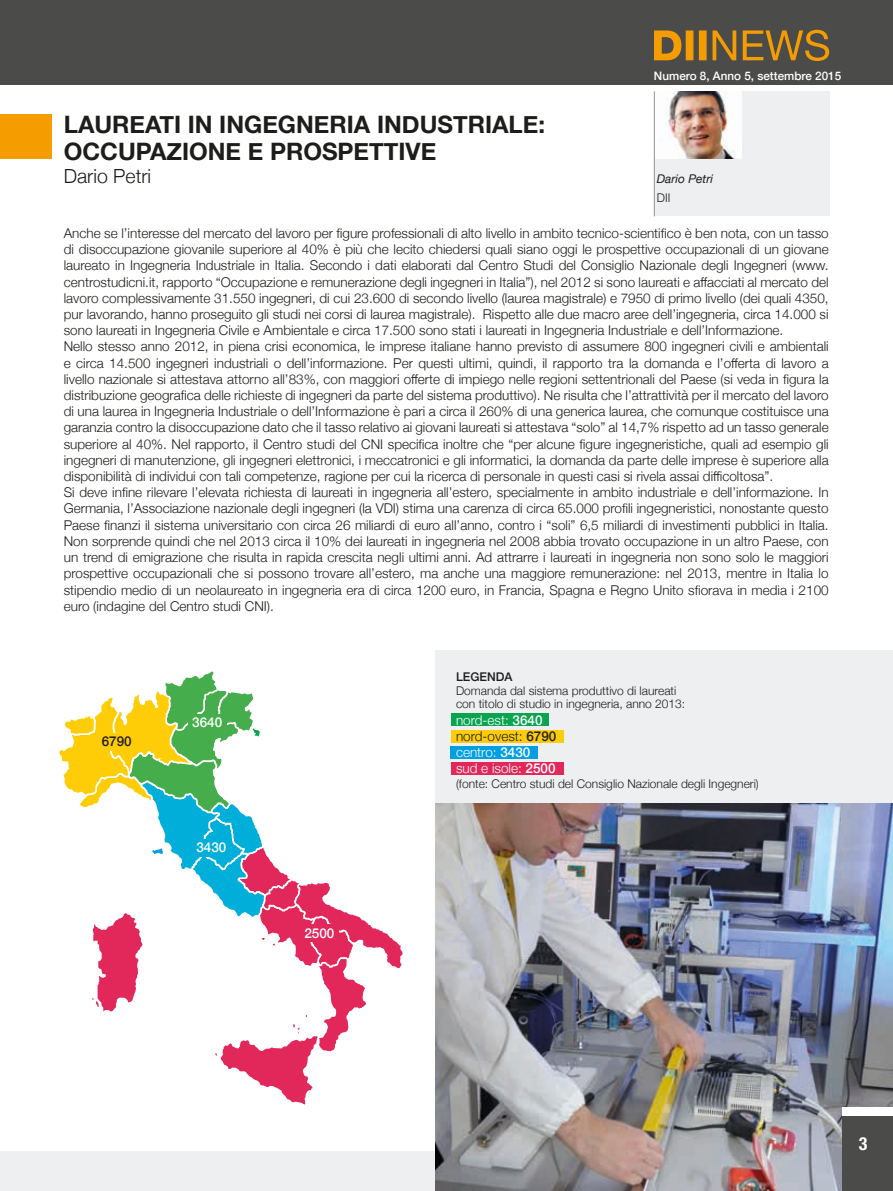
<style>
.page{position:relative;width:893px;height:1191px;background:#fff}
.page>*{position:absolute;margin:0;border:0;box-sizing:border-box;transform-origin:0 0}
.t1{font:700 24px/27px "Helvetica Neue";color:#1d1d1b}
.t2{font:300 19.5px "Helvetica Neue";color:#1d1d1b}
.t3{font:700 condensed 18px "Helvetica Neue";color:#fff}
.t4{font:300 13.5px/16.2px "Helvetica Neue";color:#1d1d1b}
.t5{font:300 13.5px/16.2px "Helvetica Neue";color:#fff}
.t6{font:500 13.5px "Helvetica Neue";color:#fff}
.t7{font:500 13.5px "Helvetica Neue";color:#1d1d1b}
.t8{font:300 12px/13.5px "Helvetica Neue";color:#1d1d1b}
.t9{font:italic 12px "Helvetica Neue";color:#1d1d1b}
.t10{font:500 12px "Helvetica Neue";color:#1d1d1b}
.t11{font:500 11.7px "Helvetica Neue";color:#fff}
.s1{font-weight:500}
.s2{color:#1d1d1b}
.s3{font-weight:500;color:#1d1d1b}
</style>
<div class="page">
<div style="left:0;top:1150px;width:893px;height:41px;background:#eeeff0"></div>
<div style="left:0;top:115px;width:52px;height:44px;background:#f59d00"></div>
<div style="left:654px;top:91px;width:175px;height:125px;background:#eeeff0"></div>
<img style="left:655px;top:91px;width:86px;height:67px">
<hr style="left:654px;top:91px;width:1px;height:125px;background:#9d9d9d">
<svg style="left:59px;top:671px;width:344px;height:434px"></svg>
<div style="left:436px;top:650px;width:457px;height:153px;background:#eeeff0"></div>
<div style="left:451px;top:713px;width:98px;height:13px;background:#0aa451"></div>
<div style="left:451px;top:746px;width:87px;height:13px;background:#009fe3"></div>
<div style="left:451px;top:729px;width:113px;height:13px;background:#fecd08"></div>
<div style="left:451px;top:762px;width:113px;height:13px;background:#e2285b"></div>
<img style="left:436px;top:803px;width:457px;height:388px">
<div style="left:188px;top:714px;width:38px;height:17px;background:#45ad4b"></div>
<div style="left:98px;top:733px;width:38px;height:17px;background:#fecd08"></div>
<div style="left:192px;top:839px;width:39px;height:17px;background:#00aeda"></div>
<div style="left:300px;top:924px;width:39px;height:18px;background:#e2285b"></div>
<div style="left:842px;top:1115px;width:51px;height:76px;background:#4b4b4a"></div>
<div style="left:842px;top:1107px;width:51px;height:8px;background:#fff"></div>
<div style="left:0;top:0;width:893px;height:85px;background:#4b4b4a"></div>
<svg style="left:654px;top:29px;width:175px;height:32px"></svg>
<h1 class="t1" style="left:64px;top:111px;width:483px">LAUREATI IN INGEGNERIA INDUSTRIALE:<br>OCCUPAZIONE E PROSPETTIVE</h1>
<h2 class="t2" style="left:64px;top:160px;width:89px">Dario Petri</h2>
<p class="t11" style="left:654px;top:66px;width:189px">Numero 8, Anno 5, settembre 2015</p>
<p class="t9" style="left:657px;top:170px;width:58px">Dario Petri</p>
<p class="t8" style="left:657px;top:190px;width:15px">DII</p>
<p class="t4" style="left:64px;top:224px;width:766px">Anche se l’interesse del mercato del lavoro per figure professionali di alto livello in ambito tecnico-scientifico è ben nota, con un tasso di disoccupazione giovanile superiore al 40% è più che lecito chiedersi quali siano oggi le prospettive occupazionali di un giovane laureato in Ingegneria Industriale in Italia. Secondo i dati elaborati dal Centro Studi del Consiglio Nazionale degli Ingegneri (www. centrostudicni.it, rapporto “Occupazione e remunerazione degli ingegneri in Italia”), nel 2012 si sono laureati e affacciati al mercato del lavoro complessivamente 31.550 ingegneri, di cui 23.600 di secondo livello (laurea magistrale) e 7950 di primo livello (dei quali 4350, pur lavorando, hanno proseguito gli studi nei corsi di laurea magistrale). Rispetto alle due macro aree dell’ingegneria, circa 14.000 si sono laureati in Ingegneria Civile e Ambientale e circa 17.500 sono stati i laureati in Ingegneria Industriale e dell’Informazione.<br>Nello stesso anno 2012, in piena crisi economica, le imprese italiane hanno previsto di assumere 800 ingegneri civili e ambientali e circa 14.500 ingegneri industriali o dell’informazione. Per questi ultimi, quindi, il rapporto tra la domanda e l’offerta di lavoro a livello nazionale si attestava attorno all’83%, con maggiori offerte di impiego nelle regioni settentrionali del Paese (si veda in figura la distribuzione geografica delle richieste di ingegneri da parte del sistema produttivo). Ne risulta che l’attrattività per il mercato del lavoro di una laurea in Ingegneria Industriale o dell’Informazione è pari a circa il 260% di una generica laurea, che comunque costituisce una garanzia contro la disoccupazione dato che il tasso relativo ai giovani laureati si attestava “solo” al 14,7% rispetto ad un tasso generale superiore al 40%. Nel rapporto, il Centro studi del CNI specifica inoltre che “per alcune figure ingegneristiche, quali ad esempio gli ingegneri di manutenzione, gli ingegneri elettronici, i meccatronici e gli informatici, la domanda da parte delle imprese è superiore alla disponibilità di individui con tali competenze, ragione per cui la ricerca di personale in questi casi si rivela assai difficoltosa”.<br>Si deve infine rilevare l’elevata richiesta di laureati in ingegneria all’estero, specialmente in ambito industriale e dell’informazione. In Germania, l’Associazione nazionale degli ingegneri (la VDI) stima una carenza di circa 65.000 profili ingegneristici, nonostante questo Paese finanzi il sistema universitario con circa 26 miliardi di euro all’anno, contro i “soli” 6,5 miliardi di investimenti pubblici in Italia.<br>Non sorprende quindi che nel 2013 circa il 10% dei laureati in ingegneria nel 2008 abbia trovato occupazione in un altro Paese, con un trend di emigrazione che risulta in rapida crescita negli ultimi anni. Ad attrarre i laureati in ingegneria non sono solo le maggiori prospettive occupazionali che si possono trovare all’estero, ma anche una maggiore remunerazione: nel 2013, mentre in Italia lo stipendio medio di un neolaureato in ingegneria era di circa 1200 euro, in Francia, Spagna e Regno Unito sfiorava in media i 2100 euro (indagine del Centro studi CNI).</p>
<p class="t7" style="left:102px;top:730px;width:32px">6790</p>
<p class="t6" style="left:192px;top:711px;width:32px">3640</p>
<p class="t6" style="left:196px;top:836px;width:32px">3430</p>
<p class="t6" style="left:304px;top:922px;width:32px">2500</p>
<p class="t10" style="left:456px;top:667px;width:58px">LEGENDA</p>
<p class="t8" style="left:456px;top:683px;width:231px">Domanda dal sistema produttivo di laureati con titolo di studio in ingegneria, anno 2013:</p>
<p class="t5" style="left:456px;top:711px;width:102px">nord-est: <span class="s1">3640 </span><span class="s2">nord-ovest:</span> <span class="s3">6790 </span>centro: <span class="s1">3430<br></span>sud e isole: <span class="s1">2500</span></p>
<p class="t8" style="left:456px;top:776px;width:304px">(fonte: Centro studi del Consiglio Nazionale degli Ingegneri)</p>
<h3 class="t3" style="left:859px;top:1132px;width:10px">3</h3>
</div>
